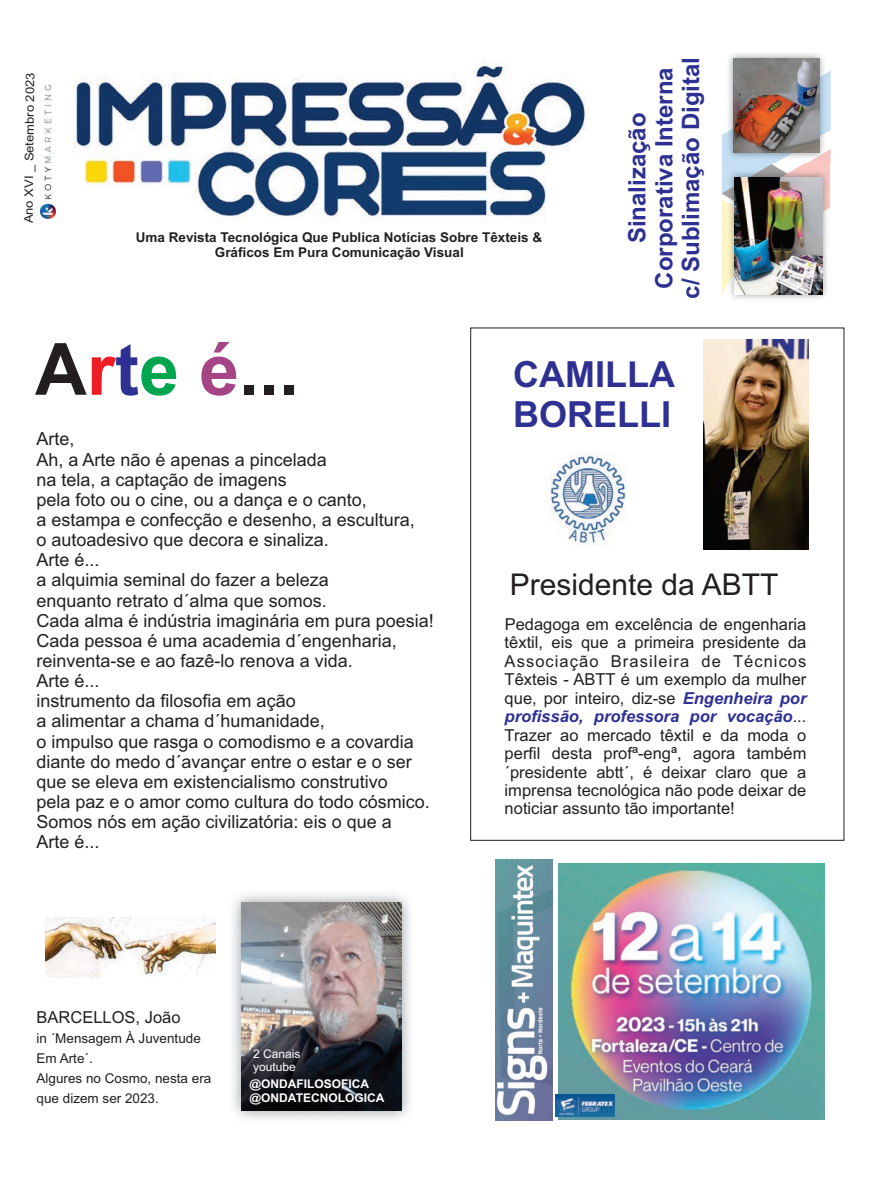
<style>
.page{position:relative;width:893px;height:1191px;background:#fff}
.page>*{position:absolute;margin:0;border:0;box-sizing:border-box;transform-origin:0 0}
.t1{font:700 72px "Arial";color:#231f20}
.t2{font:700 36px/40.2px "Arial";color:#2e3092}
.t3{font:30px "Arial";color:#231f20}
.t4{font:700 24px/26.8px "Arial";color:#2e3092;text-align:center}
.t5{font:18px/20.1px "Arial";color:#231f20}
.t6{font:16.5px/18.5px "Arial";color:#231f20;text-align:justify}
.t7{font:700 13.5px/15.1px "Arial";color:#231f20;text-align:center}
.t8{font:13.5px/20.1px "Arial";color:#231f20}
.t9{font:700 12px/13.4px "Arial";color:#fff}
.t10{font:12px "Arial";color:#231f20;scale:1.08 1}
.t11{font:12px/13.4px "Arial";color:#fff}
.s1{color:#ee1d23}
.s2{color:#2e3092}
.s3{color:#00a54f}
.s4{color:#a54586}
.s5{font-weight:700;font-style:italic;color:#2e3092}
</style>
<div class="page">
<img style="left:74px;top:61px;width:512px;height:160px">
<img style="left:40px;top:86px;width:15px;height:132px">
<img style="left:232px;top:894px;width:179px;height:225px">
<img style="left:242px;top:902px;width:160px;height:208px">
<img style="left:704px;top:340px;width:105px;height:209px">
<img style="left:548px;top:452px;width:79px;height:93px">
<img style="left:46px;top:917px;width:170px;height:60px">
<img style="left:495px;top:859px;width:58px;height:261px">
<img style="left:559px;top:863px;width:265px;height:256px">
<img style="left:555px;top:1094px;width:59px;height:22px">
<img style="left:721px;top:53px;width:110px;height:111px">
<img style="left:733px;top:59px;width:86px;height:94px">
<img style="left:721px;top:164px;width:110px;height:135px">
<img style="left:734px;top:177px;width:88px;height:118px">
<p class="t10" style="left:24px;top:223px;width:141px;rotate:-89deg">Ano XVI _ Setembro 2023</p>
<p class="t7" style="left:136px;top:230px;width:408px">Uma Revista Tecnológica Que Publica Notícias Sobre Têxteis &amp;<br>Gráficos Em Pura Comunicação Visual</p>
<h3 class="t4" style="left:626px;top:299px;width:243px;rotate:-90deg">Sinalização<br>Corporativa Interna c/ Sublimação Digital</h3>
<h1 class="t1" style="left:35px;top:342px;width:266px">A<span class="s1">r</span><span class="s2">t</span><span class="s3">e</span> <span class="s4">é</span>...</h1>
<p class="t5" style="left:37px;top:431px;width:399px">Arte,<br>Ah, a Arte não é apenas a pincelada<br>na tela, a captação de imagens<br>pela foto ou o cine, ou a dança e o canto,<br>a estampa e confecção e desenho, a escultura,<br>o autoadesivo que decora e sinaliza.<br>Arte é...<br>a alquimia seminal do fazer a beleza<br>enquanto retrato d´alma que somos.<br>Cada alma é indústria imaginária em pura poesia!<br>Cada pessoa é uma academia d´engenharia, reinventa-se e ao fazê-lo renova a vida.<br>Arte é...<br>instrumento da filosofia em ação<br>a alimentar a chama d´humanidade,<br>o impulso que rasga o comodismo e a covardia diante do medo d´avançar entre o estar e o ser que se eleva em existencialismo construtivo<br>pela paz e o amor como cultura do todo cósmico.<br>Somos nós em ação civilizatória: eis o que a<br>Arte é...</p>
<p class="t6" style="left:37px;top:1009px;width:145px">BARCELLOS, João</p>
<p class="t8" style="left:37px;top:1029px;width:176px">in ´Mensagem À Juventude<br>Em Arte´.<br>Algures no Cosmo, nesta era que dizem ser 2023.</p>
<p class="t11" style="left:253px;top:1047px;width:49px">2 Canais youtube</p>
<p class="t9" style="left:250px;top:1078px;width:136px">@ONDAFILOSOFICA @ONDATECNOLOGICA</p>
<h2 class="t2" style="left:513px;top:357px;width:163px">CAMILLA<br>BORELLI</h2>
<h3 class="t3" style="left:510px;top:573px;width:270px">Presidente da ABTT</h3>
<p class="t6" style="left:505px;top:616px;width:303px">Pedagoga em excelência de engenharia têxtil, eis que a primeira presidente da Associação Brasileira de Técnicos Têxteis - ABTT é um exemplo da mulher que, por inteiro, diz-se <span class="s5">Engenheira por profissão, professora por vocação</span>...<br>Trazer ao mercado têxtil e da moda o perfil desta profª-engª, agora também ´presidente abtt´, é deixar claro que a imprensa tecnológica não pode deixar de noticiar assunto tão importante!</p>
</div>
